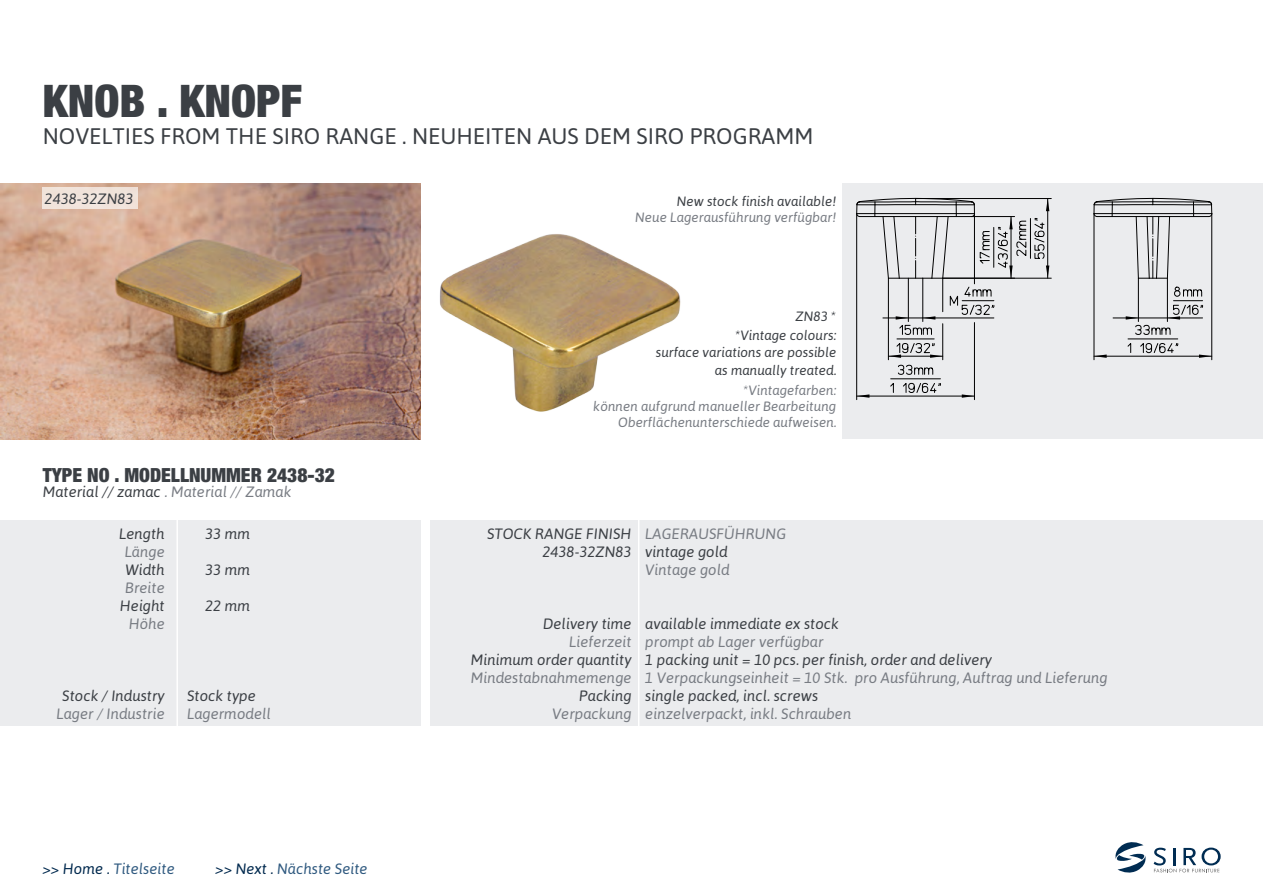
<style>
.page{position:relative;width:1263px;height:893px;background:#fff}
.page>*{position:absolute;margin:0;border:0;box-sizing:border-box;transform-origin:0 0}
.t1{font:900 condensed 45px "Helvetica Neue LTW1 G";color:#3b3f44}
.t2{font:22.5px "Asap";color:#3b3f44}
.t3{font:900 condensed 19.5px "Helvetica Neue LTW1 G";color:#3b3f44}
.t4{font:italic 15px "Asap";color:#787c83}
.t5{font:italic 15px/18px "Asap";color:#3b3f44;text-align:right}
.t6{font:italic 15px "Asap";color:#305a80}
.t7{font:italic 13.5px "Asap";color:#787c83}
.t8{font:italic 13.5px "Asap";color:#3b3f44}
.s1{color:#3b3f44}
.s2{color:#00294e}
</style>
<div class="page">
<svg style="left:1153px;top:848px;width:68px;height:24px"></svg>
<svg style="left:1115px;top:842px;width:31px;height:31px"></svg>
<img style="left:0;top:184px;width:421px;height:255px">
<div style="left:842px;top:184px;width:421px;height:255px;background:#ebecee"></div>
<hr style="left:1113px;top:318px;width:54px;height:1px;background:#000">
<hr style="left:1167px;top:278px;width:1px;height:44px;background:#000">
<hr style="left:1138px;top:278px;width:1px;height:44px;background:#000">
<hr style="left:1094px;top:356px;width:118px;height:1px;background:#000">
<hr style="left:1211px;top:214px;width:1px;height:146px;background:#000">
<hr style="left:1094px;top:214px;width:1px;height:146px;background:#000">
<svg style="left:1094px;top:354px;width:13px;height:4px"></svg>
<svg style="left:1199px;top:354px;width:13px;height:4px"></svg>
<svg style="left:1126px;top:286px;width:77px;height:49px"></svg>
<svg style="left:1127px;top:343px;width:4px;height:10px"></svg>
<svg style="left:1140px;top:343px;width:38px;height:10px"></svg>
<hr style="left:1128px;top:339px;width:50px;height:1px;background:#000">
<svg style="left:1093px;top:197px;width:120px;height:82px"></svg>
<hr style="left:1047px;top:199px;width:1px;height:79px;background:#000">
<hr style="left:943px;top:278px;width:108px;height:1px;background:#000">
<hr style="left:916px;top:198px;width:135px;height:1px;background:#000">
<svg style="left:1046px;top:199px;width:3px;height:12px"></svg>
<svg style="left:1046px;top:266px;width:3px;height:12px"></svg>
<svg style="left:1034px;top:218px;width:11px;height:41px"></svg>
<hr style="left:1030px;top:218px;width:1px;height:40px;background:#000">
<hr style="left:971px;top:216px;width:43px;height:1px;background:#000">
<svg style="left:997px;top:217px;width:29px;height:61px"></svg>
<hr style="left:993px;top:227px;width:1px;height:40px;background:#000">
<hr style="left:888px;top:278px;width:1px;height:82px;background:#000">
<hr style="left:942px;top:278px;width:1px;height:34px;background:#000">
<hr style="left:942px;top:324px;width:1px;height:36px;background:#000">
<svg style="left:888px;top:342px;width:55px;height:16px"></svg>
<hr style="left:897px;top:339px;width:37px;height:1px;background:#000">
<hr style="left:923px;top:318px;width:71px;height:1px;background:#000">
<hr style="left:883px;top:318px;width:40px;height:1px;background:#000">
<hr style="left:922px;top:278px;width:1px;height:44px;background:#000">
<hr style="left:908px;top:278px;width:1px;height:44px;background:#000">
<svg style="left:896px;top:316px;width:39px;height:19px"></svg>
<svg style="left:950px;top:286px;width:44px;height:29px"></svg>
<hr style="left:962px;top:300px;width:32px;height:1px;background:#000">
<hr style="left:857px;top:396px;width:117px;height:1px;background:#000">
<hr style="left:974px;top:214px;width:1px;height:70px;background:#000">
<hr style="left:974px;top:323px;width:1px;height:77px;background:#000">
<hr style="left:856px;top:214px;width:1px;height:186px;background:#000">
<svg style="left:857px;top:394px;width:12px;height:4px"></svg>
<svg style="left:962px;top:394px;width:12px;height:4px"></svg>
<svg style="left:898px;top:365px;width:35px;height:10px"></svg>
<svg style="left:890px;top:383px;width:4px;height:10px"></svg>
<svg style="left:903px;top:382px;width:38px;height:11px"></svg>
<hr style="left:891px;top:379px;width:49px;height:1px;background:#000">
<svg style="left:856px;top:197px;width:134px;height:82px"></svg>
<div style="left:0;top:521px;width:421px;height:205px;background:#ebecee"></div>
<div style="left:430px;top:521px;width:832px;height:205px;background:#ebecee"></div>
<img style="left:440px;top:234px;width:241px;height:178px">
<div style="left:43px;top:187px;width:95px;height:22px;background:#f1e3db"></div>
<hr style="left:176px;top:517px;width:2px;height:308px;background:#fff">
<hr style="left:638px;top:510px;width:1px;height:316px;background:#fff">
<h1 class="t1" style="left:43px;top:74px;width:261px">KNOB . KNOPF</h1>
<h2 class="t2" style="left:43px;top:123px;width:772px">NOVELTIES FROM THE SIRO RANGE . NEUHEITEN AUS DEM SIRO PROGRAMM</h2>
<p class="t5" style="left:45px;top:189px;width:91px">2438-32ZN83</p>
<h3 class="t3" style="left:43px;top:463px;width:294px">TYPE NO . MODELLNUMMER 2438-32</h3>
<p class="t4" style="left:43px;top:483px;width:250px"><span class="s1">Material // zamac</span> . Material // Zamak</p>
<p class="t5" style="left:119px;top:524px;width:47px">Length</p>
<p class="t4" style="left:125px;top:543px;width:42px">Länge</p>
<p class="t5" style="left:125px;top:560px;width:41px">Width</p>
<p class="t4" style="left:125px;top:579px;width:41px">Breite</p>
<p class="t5" style="left:120px;top:596px;width:46px">Height</p>
<p class="t4" style="left:129px;top:615px;width:38px">Höhe</p>
<p class="t5" style="left:205px;top:524px;width:47px">33 mm</p>
<p class="t5" style="left:205px;top:560px;width:47px">33 mm</p>
<p class="t5" style="left:205px;top:596px;width:47px">22 mm</p>
<p class="t5" style="left:62px;top:686px;width:104px">Stock / Industry</p>
<p class="t4" style="left:57px;top:705px;width:110px">Lager / Industrie</p>
<p class="t5" style="left:187px;top:686px;width:70px">Stock type</p>
<p class="t4" style="left:187px;top:705px;width:85px">Lagermodell</p>
<p class="t6" style="left:43px;top:860px;width:134px"><span class="s2">&gt;&gt; Home .</span> Titelseite</p>
<p class="t6" style="left:215px;top:860px;width:154px"><span class="s2">&gt;&gt; Next .</span> Nächste Seite</p>
<p class="t8" style="left:677px;top:193px;width:161px">New stock finish available!</p>
<p class="t7" style="left:635px;top:209px;width:203px">Neue Lagerausführung verfügbar!</p>
<p class="t8" style="left:796px;top:308px;width:42px">ZN83 *</p>
<p class="t8" style="left:735px;top:327px;width:102px">*Vintage colours:</p>
<p class="t8" style="left:656px;top:345px;width:182px">surface variations are possible</p>
<p class="t7" style="left:743px;top:383px;width:94px">*Vintagefarben:</p>
<p class="t8" style="left:715px;top:362px;width:123px">as manually treated.</p>
<p class="t7" style="left:618px;top:414px;width:220px">Oberflächenunterschiede aufweisen.</p>
<p class="t7" style="left:593px;top:398px;width:245px">können aufgrund manueller Bearbeitung</p>
<p class="t5" style="left:487px;top:524px;width:146px">STOCK RANGE FINISH<br>2438-32ZN83</p>
<p class="t5" style="left:543px;top:614px;width:90px">Delivery time</p>
<p class="t4" style="left:569px;top:633px;width:64px">Lieferzeit</p>
<p class="t5" style="left:471px;top:650px;width:162px">Minimum order quantity</p>
<p class="t4" style="left:471px;top:669px;width:162px">Mindestabnahmemenge</p>
<p class="t5" style="left:579px;top:686px;width:54px">Packing</p>
<p class="t4" style="left:552px;top:705px;width:81px">Verpackung</p>
<p class="t4" style="left:645px;top:525px;width:143px">LAGERAUSFÜHRUNG</p>
<p class="t5" style="left:645px;top:542px;width:84px">vintage gold</p>
<p class="t4" style="left:645px;top:561px;width:86px">Vintage gold</p>
<p class="t5" style="left:645px;top:614px;width:195px">available immediate ex stock</p>
<p class="t4" style="left:645px;top:633px;width:180px">prompt ab Lager verfügbar</p>
<p class="t5" style="left:645px;top:650px;width:348px">1 packing unit = 10 pcs. per finish, order and delivery</p>
<p class="t4" style="left:645px;top:669px;width:464px">1 Verpackungseinheit = 10 Stk. pro Ausführung, Auftrag und Lieferung</p>
<p class="t5" style="left:645px;top:686px;width:174px">single packed, incl. screws</p>
<p class="t4" style="left:645px;top:705px;width:208px">einzelverpackt, inkl. Schrauben</p>
</div>
